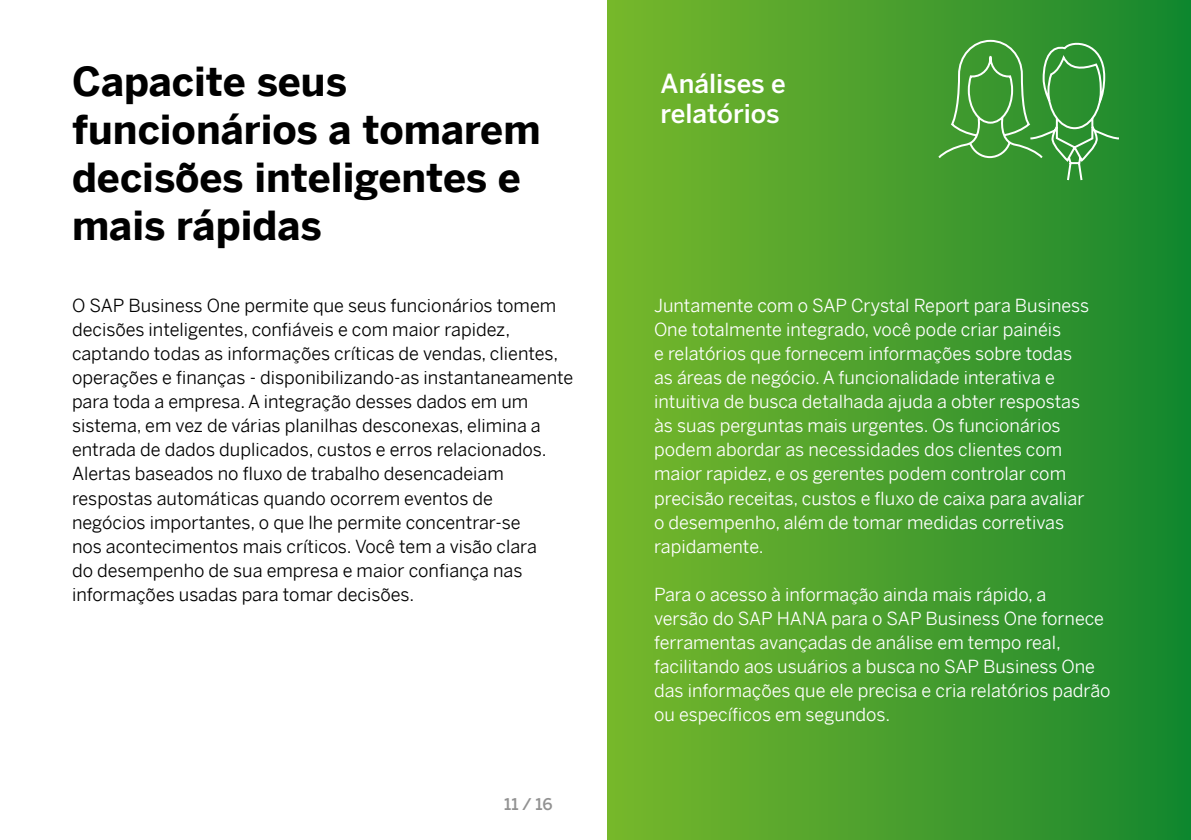
<style>
.page{position:relative;width:1191px;height:840px;background:#fff}
.page>*{position:absolute;margin:0;border:0;box-sizing:border-box;transform-origin:0 0}
.t1{font:700 40px/48px "Benton Sans";color:#000}
.t2{font:500 26px/30px "Benton Sans";color:#fff}
.t3{font:18px/24px "Benton Sans";color:#fff}
.t4{font:18px/24px "Benton Sans";color:#000}
.t5{font:500 16px "Benton Sans";color:#929292}
</style>
<div class="page">
<div style="left:608px;top:0;width:583px;height:839px;background:linear-gradient(to right,#79b72c,#16862f)"></div>
<svg style="left:936px;top:40px;width:185px;height:142px;background:#479e42"></svg>
<h1 class="t1" style="left:72px;top:53px;width:470px">Capacite seus funcionários a tomarem decisões inteligentes e mais rápidas</h1>
<p class="t4" style="left:72px;top:291px;width:503px">O SAP Business One permite que seus funcionários tomem decisões inteligentes, confiáveis e com maior rapidez, captando todas as informações críticas de vendas, clientes, operações e finanças - disponibilizando-as instantaneamente para toda a empresa. A integração desses dados em um sistema, em vez de várias planilhas desconexas, elimina a entrada de dados duplicados, custos e erros relacionados.<br>Alertas baseados no fluxo de trabalho desencadeiam respostas automáticas quando ocorrem eventos de<br>negócios importantes, o que lhe permite concentrar-se<br>nos acontecimentos mais críticos. Você tem a visão clara<br>do desempenho de sua empresa e maior confiança nas informações usadas para tomar decisões.</p>
<p class="t5" style="left:504px;top:793px;width:50px">11 / 16</p>
<h2 class="t2" style="left:660px;top:68px;width:127px">Análises e relatórios</h2>
<p class="t3" style="left:654px;top:291px;width:437px">Juntamente com o SAP Crystal Report para Business One totalmente integrado, você pode criar painéis<br>e relatórios que fornecem informações sobre todas as áreas de negócio. A funcionalidade interativa e intuitiva de busca detalhada ajuda a obter respostas às suas perguntas mais urgentes. Os funcionários podem abordar as necessidades dos clientes com maior rapidez, e os gerentes podem controlar com precisão receitas, custos e fluxo de caixa para avaliar o desempenho, além de tomar medidas corretivas rapidamente.</p>
<p class="t3" style="left:654px;top:579px;width:458px">Para o acesso à informação ainda mais rápido, a<br>versão do SAP HANA para o SAP Business One fornece ferramentas avançadas de análise em tempo real, facilitando aos usuários a busca no SAP Business One das informações que ele precisa e cria relatórios padrão ou específicos em segundos.</p>
</div>
